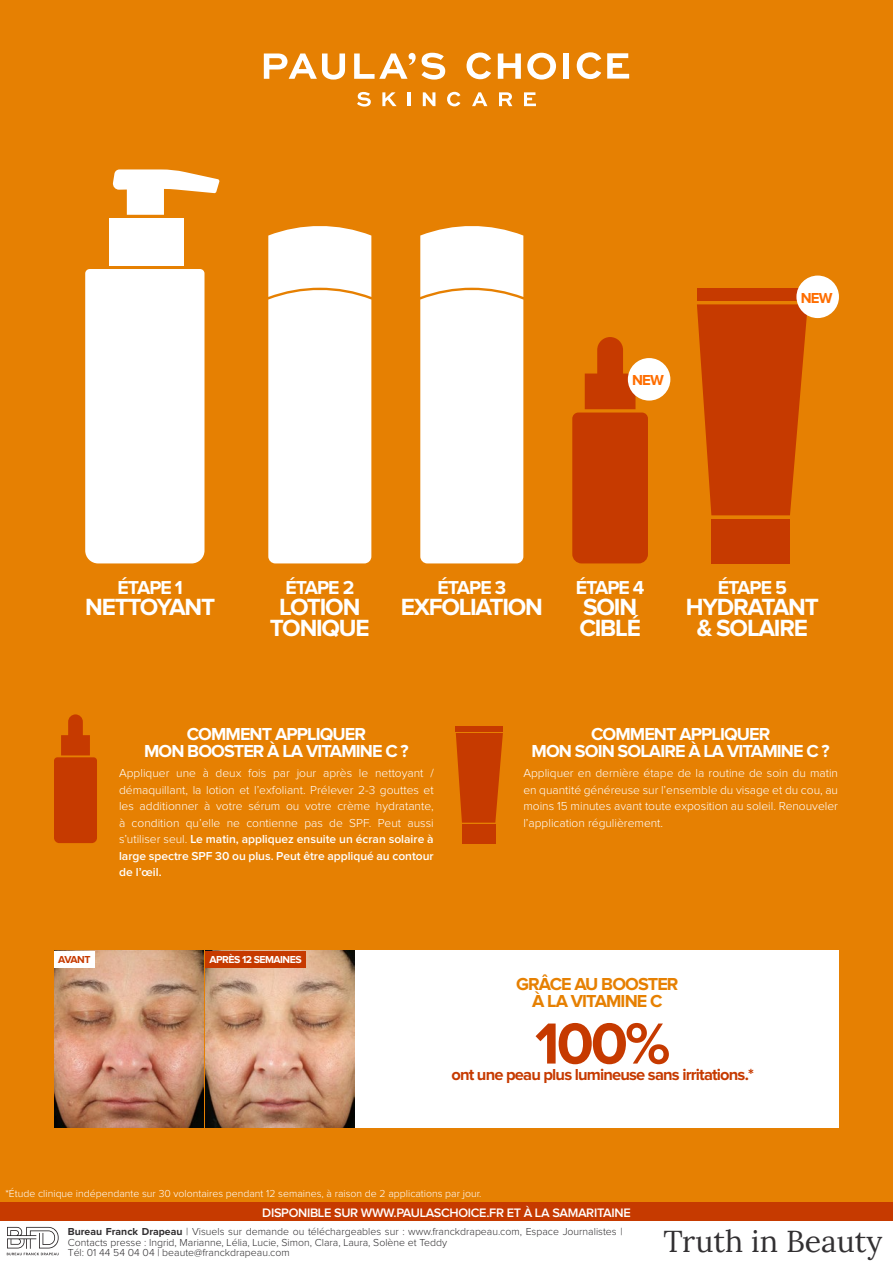
<style>
.page{position:relative;width:893px;height:1263px;background:#fff}
.page>*{position:absolute;margin:0;border:0;box-sizing:border-box;transform-origin:0 0}
.t1{font:700 60px "Proxima Nova";color:#c63a00}
.t2{font:30.3px "Lora";color:#323032}
.t3{font:700 24.3px "Proxima Nova";letter-spacing:-.05em;color:#fff}
.t4{font:700 19.5px "Proxima Nova";letter-spacing:-.05em;color:#fff}
.t5{font:700 18px/16.5px "Proxima Nova";letter-spacing:-.05em;color:#fff;text-align:center}
.t6{font:700 18px/16.5px "Proxima Nova";letter-spacing:-.05em;color:#e68002;text-align:center}
.t7{font:700 16.5px "Proxima Nova";letter-spacing:-.05em;color:#c63a00}
.t8{font:700 15px "Proxima Nova";letter-spacing:-.05em;color:#fe6d00}
.t9{font:600 12.75px "Proxima Nova";letter-spacing:-.025em;color:#fff}
.t10{font:300 12px/16.5px "Proxima Nova";color:#fff;text-align:justify}
.t11{font:300 10.5px/10.5px "Proxima Nova";color:#323032}
.t12{font:300 10.5px "Proxima Nova";color:#fff}
.t13{font:700 10.5px "Proxima Nova";letter-spacing:-.05em;color:#fff}
.t14{font:700 10.5px "Proxima Nova";letter-spacing:-.075em;color:#c63a00}
.s1{font-weight:600}
.s2{font-weight:700}
</style>
<div class="page">
<div style="left:0;top:0;width:893px;height:1207px;background:#e68002"></div>
<div style="left:0;top:1203px;width:893px;height:18px;background:#c63a00"></div>
<svg style="left:7px;top:1227px;width:52px;height:28px"></svg>
<div style="left:85px;top:269px;width:119px;height:294px;background:#fff"></div>
<div style="left:109px;top:218px;width:74px;height:48px;background:#fff"></div>
<svg style="left:112px;top:169px;width:108px;height:46px"></svg>
<div style="left:268px;top:226px;width:103px;height:337px;background:#fff"></div>
<div style="left:420px;top:226px;width:103px;height:337px;background:#fff"></div>
<svg style="left:572px;top:337px;width:76px;height:226px;background:#cb4500"></svg>
<div style="left:711px;top:519px;width:79px;height:44px;background:#c63a00"></div>
<svg style="left:697px;top:304px;width:110px;height:211px;background:#ca4300"></svg>
<div style="left:697px;top:289px;width:111px;height:12px;background:#c63a00"></div>
<svg style="left:264px;top:53px;width:81px;height:27px"></svg>
<svg style="left:466px;top:53px;width:25px;height:26px"></svg>
<svg style="left:527px;top:53px;width:29px;height:27px"></svg>
<div style="left:563px;top:53px;width:6px;height:26px;background:#fff"></div>
<svg style="left:577px;top:52px;width:24px;height:27px"></svg>
<svg style="left:607px;top:53px;width:22px;height:26px"></svg>
<svg style="left:354px;top:53px;width:91px;height:27px"></svg>
<svg style="left:498px;top:53px;width:23px;height:26px"></svg>
<svg style="left:357px;top:92px;width:14px;height:15px"></svg>
<svg style="left:382px;top:92px;width:15px;height:14px"></svg>
<hr style="left:407px;top:92px;width:3px;height:14px;background:#fff">
<svg style="left:423px;top:92px;width:12px;height:14px"></svg>
<svg style="left:447px;top:92px;width:13px;height:14px"></svg>
<svg style="left:472px;top:92px;width:15px;height:14px"></svg>
<svg style="left:499px;top:92px;width:13px;height:14px"></svg>
<svg style="left:524px;top:92px;width:12px;height:14px"></svg>
<div style="left:628px;top:358px;width:42px;height:43px;background:#fff;border-radius:50%"></div>
<div style="left:796px;top:276px;width:43px;height:42px;background:#fff;border-radius:50%"></div>
<svg style="left:54px;top:714px;width:43px;height:129px"></svg>
<div style="left:462px;top:824px;width:33px;height:19px;background:#c63a00"></div>
<svg style="left:456px;top:733px;width:47px;height:90px;background:#ca4400"></svg>
<div style="left:456px;top:726px;width:47px;height:6px;background:#c63a00"></div>
<img style="left:54px;top:951px;width:149px;height:177px">
<img style="left:205px;top:951px;width:150px;height:177px">
<div style="left:54px;top:951px;width:41px;height:16px;background:#fff"></div>
<div style="left:205px;top:951px;width:101px;height:16px;background:#c63a00"></div>
<div style="left:356px;top:951px;width:483px;height:177px;background:#fff"></div>
<p class="t8" style="left:632px;top:372px;width:33px">NEW</p>
<p class="t8" style="left:801px;top:289px;width:33px">NEW</p>
<p class="t4" style="left:118px;top:577px;width:67px">ÉTAPE 1</p>
<p class="t3" style="left:85px;top:593px;width:132px">NETTOYANT</p>
<p class="t4" style="left:285px;top:577px;width:70px">ÉTAPE 2</p>
<p class="t3" style="left:279px;top:593px;width:83px">LOTION</p>
<p class="t3" style="left:270px;top:614px;width:101px">TONIQUE</p>
<p class="t4" style="left:437px;top:577px;width:70px">ÉTAPE 3</p>
<p class="t3" style="left:401px;top:593px;width:144px">EXFOLIATION</p>
<p class="t4" style="left:576px;top:577px;width:70px">ÉTAPE 4</p>
<p class="t3" style="left:583px;top:593px;width:55px">SOIN</p>
<p class="t3" style="left:579px;top:614px;width:63px">CIBLÉ</p>
<p class="t4" style="left:718px;top:577px;width:71px">ÉTAPE 5</p>
<p class="t3" style="left:686px;top:593px;width:134px">HYDRATANT</p>
<p class="t3" style="left:697px;top:614px;width:113px">&amp; SOLAIRE</p>
<p class="t5" style="left:144px;top:727px;width:266px">COMMENT APPLIQUER<br>MON BOOSTER À LA VITAMINE C ?</p>
<p class="t10" style="left:119px;top:765px;width:316px">Appliquer une à deux fois par jour après le nettoyant / démaquillant, la lotion et l’exfoliant. Prélever 2-3 gouttes et les additionner à votre sérum ou votre crème hydratante, à condition qu’elle ne contienne pas de SPF. Peut aussi s’utiliser seul. <span class="s1">Le matin, appliquez ensuite un écran solaire à large spectre SPF 30 ou plus. Peut être appliqué au contour de l’œil.</span></p>
<p class="t5" style="left:532px;top:727px;width:300px">COMMENT APPLIQUER<br>MON SOIN SOLAIRE À LA VITAMINE C ?</p>
<p class="t10" style="left:523px;top:765px;width:316px">Appliquer en dernière étape de la routine de soin du matin en quantité généreuse sur l’ensemble du visage et du cou, au moins 15 minutes avant toute exposition au soleil. Renouveler l’application régulièrement.</p>
<p class="t14" style="left:58px;top:954px;width:34px">AVANT</p>
<p class="t13" style="left:210px;top:954px;width:94px">APRÈS 12 SEMAINES</p>
<p class="t6" style="left:516px;top:976px;width:164px">GRÂCE AU BOOSTER<br>À LA VITAMINE C</p>
<p class="t1" style="left:535px;top:1009px;width:137px">100%</p>
<p class="t7" style="left:451px;top:1065px;width:304px">ont une peau plus lumineuse sans irritations.*</p>
<p class="t12" style="left:5px;top:1189px;width:478px">*Étude clinique indépendante sur 30 volontaires pendant 12 semaines, à raison de 2 applications par jour.</p>
<p class="t9" style="left:262px;top:1207px;width:370px">DISPONIBLE SUR WWW.PAULASCHOICE.FR ET À LA SAMARITAINE</p>
<p class="t11" style="left:68px;top:1227px;width:556px"><span class="s2">Bureau Franck Drapeau</span> | Visuels sur demande ou téléchargeables sur : www.franckdrapeau.com, Espace Journalistes |<br>Contacts presse : Ingrid, Marianne, Lélia, Lucie, Simon, Clara, Laura, Solène et Teddy</p>
<p class="t11" style="left:68px;top:1248px;width:223px">Tél: 01 44 54 04 04 | beaute@franckdrapeau.com</p>
<p class="t2" style="left:663px;top:1218px;width:221px">Truth in Beauty</p>
</div>
